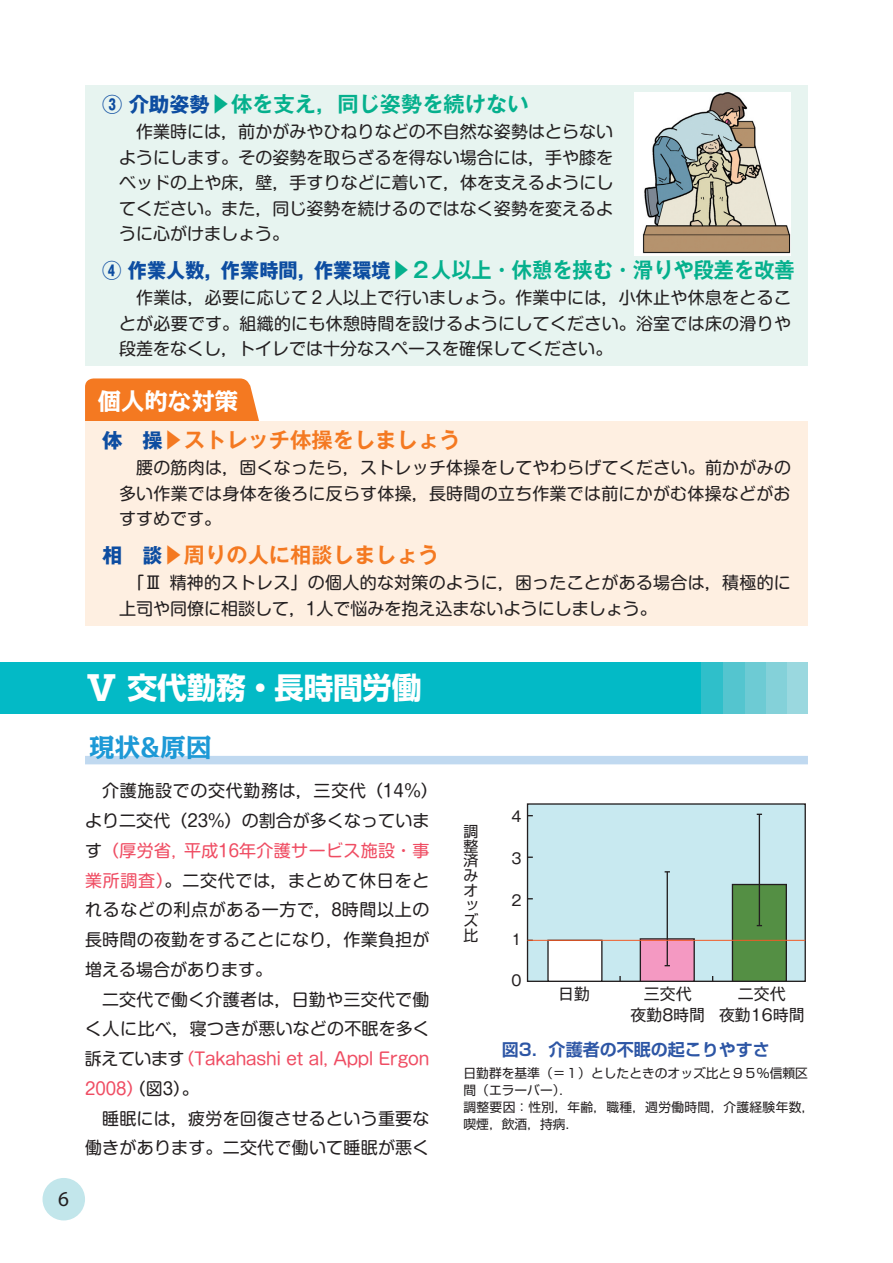
<style>
.page{position:relative;width:893px;height:1263px;background:#fff}
.page>*{position:absolute;margin:0;border:0;box-sizing:border-box;transform-origin:0 0}
.t1{font:700 29.7px "Shin Go Pro";letter-spacing:-.01em;color:#fff}
.t2{font:700 25.5px "Kakumin Pro";color:#1d99d6}
.t3{font:700 23.4px "Kakumin Pro";color:#fff}
.t4{font:700 21.3px "Gothic MB101 Pro De";color:#05b08d;scale:.95 1}
.t5{font:700 21.3px "Gothic MB101 Pro De";color:#f47921}
.t6{font:700 21.3px "Gothic MB101 Pro De";color:#05b08d}
.t7{font:21.3px "Myriad";color:#231f20}
.t8{font:16.95px/29.7px "Shin M Go Pro";letter-spacing:.015em;color:#231f20;text-align:justify}
.t9{font:700 16.95px "Shin Go Pro De";color:#2d56a5}
.t10{font:15.9px/21.3px "Gothic MB101 Pro";color:#231f20;text-align:center}
.t11{font:14.85px/14.9px "Shin Go Pro";color:#231f20;text-align:justify}
.t12{font:14.55px "Gothic MB101 Pro";color:#231f20}
.t13{font:12.75px/17px "Shin Go Pro";color:#231f20}
.s1{font-family:"Gothic MB101 Pro";font-size:20.25px;color:#0d4da1}
.s2{font-size:34.05px}
.s3{color:#ef4d63}
</style>
<div class="page">
<div style="left:43px;top:1178px;width:42px;height:42px;background:#c2e6eb;border-radius:50%"></div>
<div style="left:85px;top:85px;width:723px;height:281px;background:#e7f4f0"></div>
<div style="left:85px;top:421px;width:723px;height:204px;background:#feefe1"></div>
<div style="left:85px;top:378px;width:174px;height:43px;background:#f47921"></div>
<div style="left:0;top:662px;width:702px;height:51px;background:#03bac6"></div>
<div style="left:787px;top:662px;width:21px;height:51px;background:#9ad8df"></div>
<div style="left:765px;top:662px;width:22px;height:51px;background:#84d1d9"></div>
<div style="left:744px;top:662px;width:21px;height:51px;background:#6dcbd4"></div>
<div style="left:723px;top:662px;width:21px;height:51px;background:#54c5cf"></div>
<div style="left:702px;top:662px;width:21px;height:51px;background:#2fbfca"></div>
<img style="left:635px;top:92px;width:156px;height:164px">
<div style="left:85px;top:756px;width:723px;height:8px;background:#c0d9f0"></div>
<div style="left:527px;top:804px;width:278px;height:177px;background:#c8e9f0"></div>
<div style="left:527px;top:803px;width:279px;height:179px;border:1px solid #231f20"></div>
<svg style="left:527px;top:856px;width:6px;height:2px"></svg>
<div style="left:548px;top:940px;width:54px;height:41px;background:#fff"></div>
<div style="left:547px;top:940px;width:55px;height:42px;border:1px solid #231f20"></div>
<div style="left:640px;top:939px;width:54px;height:42px;background:#f499c2"></div>
<div style="left:640px;top:938px;width:55px;height:44px;border:1px solid #231f20"></div>
<hr style="left:667px;top:872px;width:1px;height:94px;background:#231f20">
<div style="left:732px;top:884px;width:54px;height:97px;background:#548f44"></div>
<div style="left:732px;top:884px;width:55px;height:98px;border:1px solid #231f20"></div>
<hr style="left:759px;top:814px;width:1px;height:111px;background:#231f20">
<hr style="left:527px;top:940px;width:278px;height:1px;background:#f15b27">
<p class="t6" style="left:102px;top:86px;width:428px"><span class="s1">③ 介助姿勢</span>▶体を支え，同じ姿勢を続けない</p>
<p class="t8" style="left:119px;top:117px;width:496px;line-height:25.5px;text-indent:17px">作業時には，前かがみやひねりなどの不自然な姿勢はとらないようにします。その姿勢を取らざるを得ない場合には，手や膝をベッドの上や床，壁，手すりなどに着いて，体を支えるようにしてください。また，同じ姿勢を続けるのではなく姿勢を変えるように心がけましょう。</p>
<p class="t4" style="left:102px;top:252px;width:731px"><span class="s1">④ 作業人数，作業時間，作業環境</span>▶２人以上・休憩を挟む・滑りや段差を改善</p>
<p class="t8" style="left:119px;top:283px;width:673px;line-height:25.5px;text-indent:17px">作業は，必要に応じて２人以上で行いましょう。作業中には，小休止や休息をとることが必要です。組織的にも休憩時間を設けるようにしてください。浴室では床の滑りや段差をなくし，トイレでは十分なスペースを確保してください。</p>
<h3 class="t3" style="left:98px;top:382px;width:142px">個人的な対策</h3>
<p class="t5" style="left:102px;top:422px;width:360px"><span class="s1">体　操</span>▶ストレッチ体操をしましょう</p>
<p class="t8" style="left:119px;top:453px;width:673px;line-height:25.5px;text-indent:17px">腰の筋肉は，固くなったら，ストレッチ体操をしてやわらげてください。前かがみの多い作業では身体を後ろに反らす体操，長時間の立ち作業では前にかがむ体操などがおすすめです。</p>
<p class="t5" style="left:102px;top:537px;width:338px"><span class="s1">相　談</span>▶周りの人に相談しましょう</p>
<p class="t8" style="left:119px;top:568px;width:673px;line-height:25.5px;text-indent:9px">「Ⅲ 精神的ストレス」の個人的な対策のように，困ったことがある場合は，積極的に上司や同僚に相談して，1人で悩みを抱え込まないようにしましょう。</p>
<p class="t7" style="left:58px;top:1189px;width:12px">6</p>
<h1 class="t1" style="left:84px;top:664px;width:339px"><span class="s2">Ⅴ</span> 交代勤務・長時間労働</h1>
<h2 class="t2" style="left:89px;top:727px;width:124px">現状&amp;原因</h2>
<p class="t8" style="left:85px;top:774px;width:354px;text-align:left;text-indent:17px">介護施設での交代勤務は，三交代（14%）より二交代（23%）の割合が多くなっています<span class="s3">（厚労省, 平成16年介護サービス施設・事業所調査）</span>。二交代では，まとめて休日をとれるなどの利点がある一方で，8時間以上の長時間の夜勤をすることになり，作業負担が増える場合があります。</p>
<p class="t8" style="left:85px;top:982px;width:346px;text-indent:17px">二交代で働く介護者は，日勤や三交代で働く人に比べ，寝つきが悪いなどの不眠を多く訴えています<span class="s3">（Takahashi et al, Appl Ergon 2008）</span>（図3）。</p>
<p class="t8" style="left:85px;top:1101px;width:346px;text-align:right">睡眠には，疲労を回復させるという重要な働きがあります。二交代で働いて睡眠が悪く</p>
<p class="t11" style="left:464px;top:822px;width:16px">調整済みオッズ比</p>
<p class="t12" style="left:511px;top:804px;width:12px">4</p>
<p class="t12" style="left:511px;top:846px;width:12px">3</p>
<p class="t12" style="left:511px;top:888px;width:12px">2</p>
<p class="t12" style="left:511px;top:928px;width:12px">1</p>
<p class="t12" style="left:511px;top:969px;width:12px">0</p>
<p class="t10" style="left:558px;top:981px;width:33px">日勤</p>
<p class="t10" style="left:630px;top:981px;width:76px">三交代<br>夜勤8時間</p>
<p class="t10" style="left:719px;top:981px;width:87px">二交代<br>夜勤16時間</p>
<p class="t9" style="left:502px;top:1035px;width:270px">図3．介護者の不眠の起こりやすさ</p>
<p class="t13" style="left:463px;top:1063px;width:352px">日勤群を基準（＝１）としたときのオッズ比と９５％信頼区間（エラーバー）．<br>調整要因：性別，年齢，職種，週労働時間，介護経験年数，喫煙，飲酒，持病．</p>
</div>
